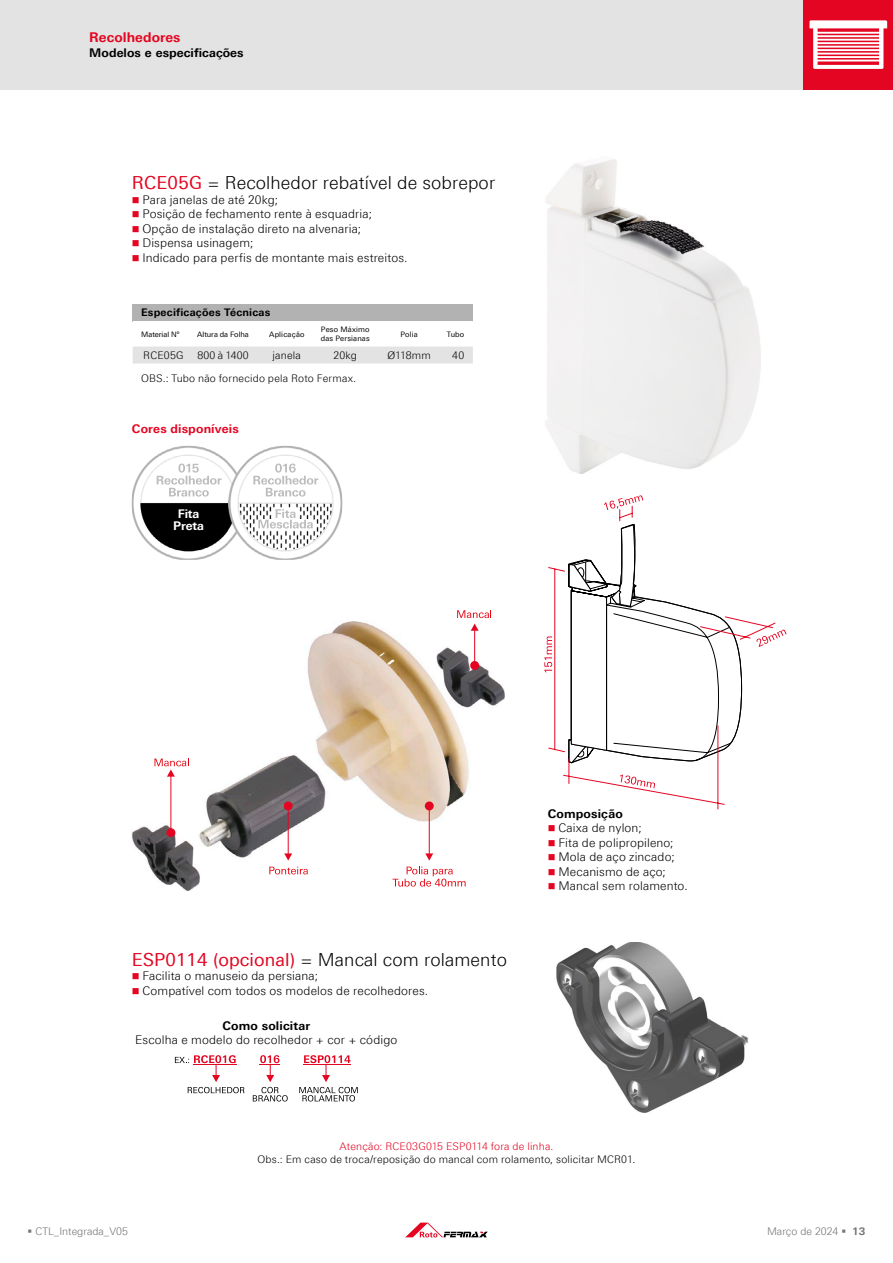
<style>
.page{position:relative;width:893px;height:1263px;background:#fff}
.page>*{position:absolute;margin:0;border:0;box-sizing:border-box;transform-origin:0 0}
.t1{font:300 18px "LT Univers Basic";letter-spacing:.005em;color:#000}
.t2{font:700 13.5px "LT Univers Basic";letter-spacing:.005em;color:#e30521}
.t3{font:300 12px "LT Univers Basic";letter-spacing:.01em;color:#000}
.t4{font:700 12px "LT Univers Basic";letter-spacing:.005em;color:#000}
.t5{font:700 12px "LT Univers Basic";letter-spacing:.01em;color:#e30521}
.t6{font:700 12px/12px "LT Univers Basic";letter-spacing:-.005em;color:#fff;text-align:center}
.t7{font:300 10.5px "LT Univers Basic";letter-spacing:.015em;color:#000}
.t8{font:300 10.5px "LT Univers Basic";letter-spacing:.01em;color:#e30521}
.t9{font:300 10.5px "LT Univers Basic";color:#747474}
.t10{font:700 10.5px "LT Univers Basic";letter-spacing:.02em;color:#000}
.t11{font:7.5px/9px "LT Univers Basic";letter-spacing:.02em;color:#000}
.t12{font:7.5px "LT Univers Basic";color:#000}
.s1{font-weight:400;color:#e30521}
.s2{color:#e30521}
.s3{font-weight:700}
</style>
<div class="page">
<div style="left:0;top:0;width:893px;height:89px;background:#e3e3e3"></div>
<div style="left:804px;top:0;width:89px;height:89px;background:#e30521"></div>
<svg style="left:405px;top:1222px;width:83px;height:15px"></svg>
<svg style="left:809px;top:20px;width:78px;height:49px"></svg>
<img style="left:557px;top:942px;width:192px;height:170px">
<svg style="left:253px;top:1055px;width:35px;height:46px"></svg>
<svg style="left:299px;top:1055px;width:59px;height:46px"></svg>
<svg style="left:175px;top:1055px;width:69px;height:38px"></svg>
<img style="left:545px;top:159px;width:216px;height:315px">
<img style="left:132px;top:621px;width:372px;height:269px">
<hr style="left:171px;top:776px;width:1px;height:57px;background:#e30521">
<div style="left:166px;top:828px;width:9px;height:9px;background:#e30521;border-radius:50%"></div>
<svg style="left:155px;top:758px;width:34px;height:19px"></svg>
<hr style="left:288px;top:806px;width:1px;height:48px;background:#e30521">
<svg style="left:284px;top:853px;width:8px;height:8px"></svg>
<div style="left:284px;top:801px;width:9px;height:9px;background:#e30521;border-radius:50%"></div>
<svg style="left:269px;top:867px;width:39px;height:7px"></svg>
<hr style="left:474px;top:630px;width:1px;height:35px;background:#e30521">
<svg style="left:457px;top:610px;width:34px;height:21px"></svg>
<div style="left:470px;top:661px;width:9px;height:9px;background:#e30521;border-radius:50%"></div>
<hr style="left:429px;top:806px;width:1px;height:48px;background:#e30521">
<svg style="left:425px;top:853px;width:8px;height:8px"></svg>
<div style="left:425px;top:801px;width:9px;height:9px;background:#e30521;border-radius:50%"></div>
<svg style="left:392px;top:867px;width:74px;height:19px"></svg>
<svg style="left:544px;top:495px;width:243px;height:315px"></svg>
<div style="left:133px;top:304px;width:340px;height:17px;background:#b2b2b2"></div>
<svg style="left:133px;top:321px;width:340px;height:43px"></svg>
<img style="left:132px;top:446px;width:210px;height:114px">
<img style="left:229px;top:446px;width:17px;height:114px">
<img style="left:178px;top:463px;width:21px;height:10px">
<img style="left:157px;top:476px;width:65px;height:9px">
<img style="left:169px;top:488px;width:40px;height:9px">
<img style="left:275px;top:463px;width:21px;height:10px">
<img style="left:253px;top:476px;width:65px;height:9px">
<img style="left:266px;top:488px;width:40px;height:9px">
<img style="left:276px;top:509px;width:20px;height:9px">
<img style="left:258px;top:520px;width:55px;height:8px">
<p class="t2" style="left:89px;top:29px;width:93px">Recolhedores</p>
<p class="t4" style="left:89px;top:45px;width:156px">Modelos e especificações</p>
<h1 class="t1" style="left:132px;top:172px;width:365px"><span class="s1">RCE05G</span> = Recolhedor rebatível de sobrepor</h1>
<p class="t3" style="left:132px;top:193px;width:148px"><span class="s2">■</span> Para janelas de até 20kg;</p>
<p class="t3" style="left:132px;top:207px;width:242px"><span class="s2">■</span> Posição de fechamento rente à esquadria;</p>
<p class="t3" style="left:132px;top:221px;width:231px"><span class="s2">■</span> Opção de instalação direto na alvenaria;</p>
<p class="t3" style="left:132px;top:236px;width:123px"><span class="s2">■</span> Dispensa usinagem;</p>
<p class="t3" style="left:132px;top:250px;width:277px"><span class="s2">■</span> Indicado para perfis de montante mais estreitos.</p>
<p class="t10" style="left:141px;top:306px;width:131px">Especificações Técnicas</p>
<p class="t12" style="left:141px;top:329px;width:40px">Material Nº</p>
<p class="t12" style="left:197px;top:329px;width:53px">Altura da Folha</p>
<p class="t11" style="left:269px;top:329px;width:37px">Aplicação</p>
<p class="t11" style="left:321px;top:325px;width:51px">Peso Máximo das Persianas</p>
<p class="t11" style="left:400px;top:329px;width:19px">Polia</p>
<p class="t11" style="left:447px;top:329px;width:19px">Tubo</p>
<p class="t7" style="left:143px;top:349px;width:42px">RCE05G</p>
<p class="t7" style="left:197px;top:349px;width:53px">800 à 1400</p>
<p class="t7" style="left:273px;top:349px;width:30px">janela</p>
<p class="t7" style="left:333px;top:349px;width:25px">20kg</p>
<p class="t7" style="left:387px;top:349px;width:45px">Ø118mm</p>
<p class="t7" style="left:452px;top:349px;width:14px">40</p>
<p class="t7" style="left:141px;top:372px;width:217px">OBS.: Tubo não fornecido pela Roto Fermax.</p>
<p class="t5" style="left:132px;top:421px;width:108px">Cores disponíveis</p>
<p class="t6" style="left:173px;top:507px;width:32px">Fita<br>Preta</p>
<h1 class="t1" style="left:132px;top:949px;width:377px"><span class="s1">ESP0114 (opcional)</span> = Mancal com rolamento</h1>
<p class="t3" style="left:132px;top:969px;width:188px"><span class="s2">■</span> Facilita o manuseio da persiana;</p>
<p class="t3" style="left:132px;top:983px;width:298px"><span class="s2">■</span> Compatível com todos os modelos de recolhedores.</p>
<p class="t4" style="left:222px;top:1018px;width:89px">Como solicitar</p>
<p class="t3" style="left:135px;top:1032px;width:264px">Escolha e modelo do recolhedor + cor + código</p>
<p class="t4" style="left:548px;top:806px;width:77px">Composição</p>
<p class="t3" style="left:548px;top:821px;width:96px"><span class="s2">■</span> Caixa de nylon;</p>
<p class="t3" style="left:548px;top:835px;width:127px"><span class="s2">■</span> Fita de polipropileno;</p>
<p class="t3" style="left:548px;top:850px;width:129px"><span class="s2">■</span> Mola de aço zincado;</p>
<p class="t3" style="left:548px;top:864px;width:120px"><span class="s2">■</span> Mecanismo de aço;</p>
<p class="t3" style="left:548px;top:879px;width:142px"><span class="s2">■</span> Mancal sem rolamento.</p>
<p class="t9" style="left:28px;top:1225px;width:102px">▪ CTL_Integrada_V05</p>
<p class="t8" style="left:339px;top:1140px;width:215px">Atenção: RCE03G015 ESP0114 fora de linha.</p>
<p class="t7" style="left:258px;top:1153px;width:379px">Obs.: Em caso de troca/reposição do mancal com rolamento, solicitar MCR01.</p>
<p class="t9" style="left:767px;top:1225px;width:100px">Março de 2024 ▪ <span class="s3">13</span></p>
</div>
